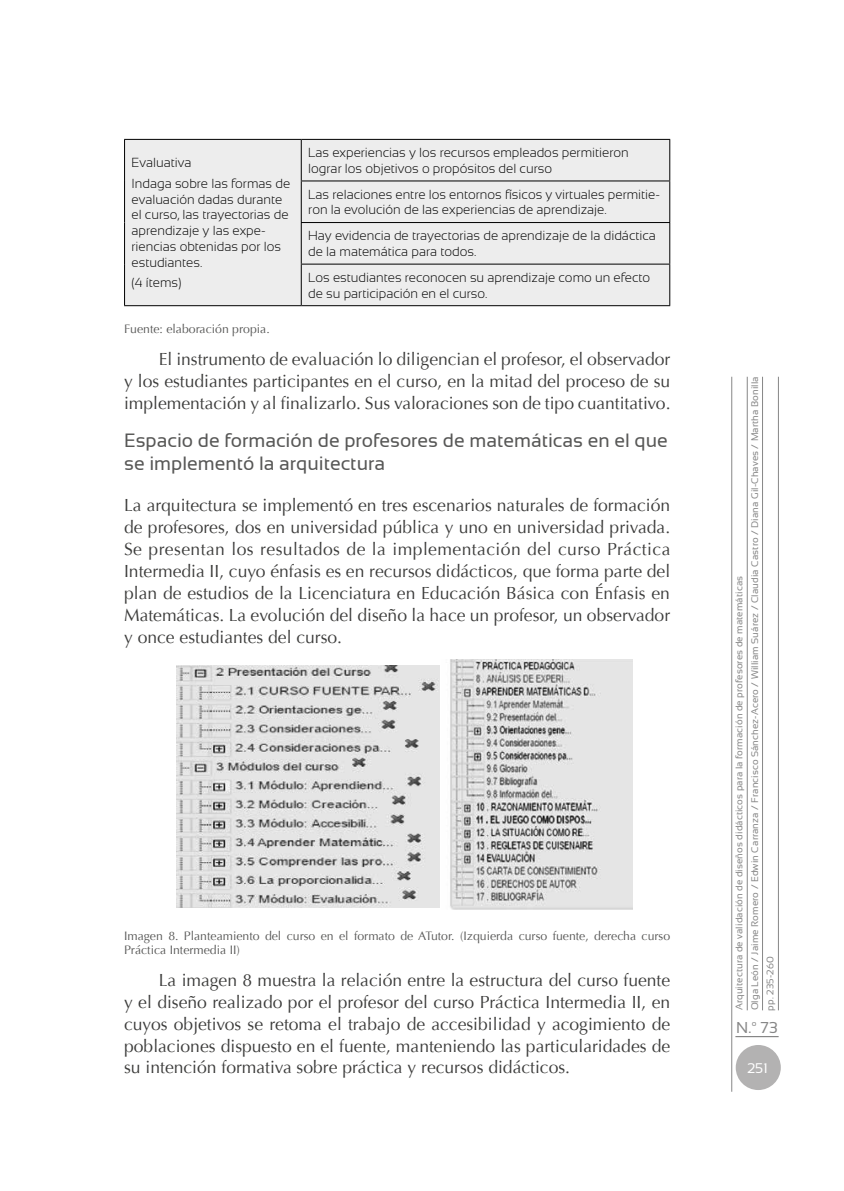
<style>
.page{position:relative;width:844px;height:1191px;background:#fff}
.page>*{position:absolute;margin:0;border:0;box-sizing:border-box;transform-origin:0 0}
.t1{font:19.25px/23.1px "Sansation";color:#575756}
.t2{font:17.5px/21.9px "Optima";color:#3c3c3b;text-align:justify}
.t3{font:15.75px "Sansation";color:#878787}
.t4{font:14px "Sansation";color:#fff}
.t5{font:300 13.12px/15.8px "Sansation";color:#000}
.t6{font:12.25px/14px "Optima";color:#575756}
.t7{font:9.62px/15.6px "Sansation";letter-spacing:.01em;color:#878787}
</style>
<div class="page">
<hr style="left:731px;top:377px;width:1px;height:714px;background:#878787">
<hr style="left:746px;top:377px;width:1px;height:633px;background:#878787">
<hr style="left:762px;top:377px;width:1px;height:633px;background:#878787">
<hr style="left:777px;top:377px;width:1px;height:633px;background:#878787">
<hr style="left:735px;top:1036px;width:43px;height:1px;background:#706f6f">
<div style="left:735px;top:1045px;width:45px;height:45px;background:#b3b2b2;border-radius:50%"></div>
<div style="left:125px;top:140px;width:544px;height:165px;background:#ededed"></div>
<hr style="left:301px;top:140px;width:1px;height:40px;background:#000">
<hr style="left:301px;top:181px;width:1px;height:41px;background:#000">
<hr style="left:301px;top:223px;width:1px;height:41px;background:#000">
<hr style="left:301px;top:264px;width:1px;height:41px;background:#000">
<hr style="left:124px;top:139px;width:177px;height:1px;background:#000">
<hr style="left:301px;top:139px;width:369px;height:1px;background:#000">
<hr style="left:301px;top:180px;width:369px;height:1px;background:#000">
<hr style="left:301px;top:222px;width:369px;height:1px;background:#000">
<hr style="left:301px;top:264px;width:369px;height:1px;background:#000">
<hr style="left:124px;top:305px;width:177px;height:1px;background:#000">
<hr style="left:301px;top:305px;width:369px;height:1px;background:#000">
<hr style="left:124px;top:140px;width:1px;height:41px;background:#000">
<hr style="left:124px;top:181px;width:1px;height:41px;background:#000">
<hr style="left:124px;top:222px;width:1px;height:42px;background:#000">
<hr style="left:124px;top:264px;width:1px;height:41px;background:#000">
<hr style="left:669px;top:140px;width:1px;height:40px;background:#000">
<hr style="left:669px;top:181px;width:1px;height:41px;background:#000">
<hr style="left:669px;top:223px;width:1px;height:41px;background:#000">
<hr style="left:669px;top:264px;width:1px;height:41px;background:#000">
<img style="left:450px;top:659px;width:182px;height:250px">
<img style="left:176px;top:665px;width:264px;height:242px">
<p class="t5" style="left:131px;top:152px;width:160px;line-height:20.7px">Evaluativa<br>Indaga sobre las formas de</p>
<p class="t5" style="left:131px;top:191px;width:158px">evaluación dadas durante el curso, las trayectorias de aprendizaje y las expe&shy;riencias obtenidas por los estudiantes.</p>
<p class="t5" style="left:131px;top:275px;width:51px">(4 ítems)</p>
<p class="t5" style="left:308px;top:145px;width:322px">Las experiencias y los recursos empleados permitieron lograr los objetivos o propósitos del curso</p>
<p class="t5" style="left:308px;top:186px;width:353px">Las relaciones entre los entornos físicos y virtuales permitie&shy;ron la evolución de las experiencias de aprendizaje.</p>
<p class="t5" style="left:308px;top:228px;width:349px">Hay evidencia de trayectorias de aprendizaje de la didáctica de la matemática para todos.</p>
<p class="t5" style="left:308px;top:269px;width:343px">Los estudiantes reconocen su aprendizaje como un efecto de su participación en el curso.</p>
<p class="t6" style="left:124px;top:322px;width:147px">Fuente: elaboración propia.</p>
<p class="t2" style="left:124px;top:348px;width:547px;text-indent:35px">El instrumento de evaluación lo diligencian el profesor, el observador y los estudiantes participantes en el curso, en la mitad del proceso de su implementación y al finalizarlo. Sus valoraciones son de tipo cuantitativo.</p>
<p class="t1" style="left:124px;top:428px;width:545px">Espacio de formación de profesores de matemáticas en el que se implementó la arquitectura</p>
<p class="t2" style="left:124px;top:495px;width:547px">La arquitectura se implementó en tres escenarios naturales de formación de profesores, dos en universidad pública y uno en universidad privada.<br>Se presentan los resultados de la implementación del curso Práctica Intermedia II, cuyo énfasis es en recursos didácticos, que forma parte del plan de estudios de la Licenciatura en Educación Básica con Énfasis en Matemáticas. La evolución del diseño la hace un profesor, un observador y once estudiantes del curso.</p>
<p class="t6" style="left:124px;top:929px;width:547px">Imagen 8. Planteamiento del curso en el formato de ATutor. (Izquierda curso fuente, derecha curso<br>Práctica Intermedia II)</p>
<p class="t2" style="left:124px;top:969px;width:547px;text-indent:35px">La imagen 8 muestra la relación entre la estructura del curso fuente y el diseño realizado por el profesor del curso Práctica Intermedia II, en cuyos objetivos se retoma el trabajo de accesibilidad y acogimiento de poblaciones dispuesto en el fuente, manteniendo las particularidades de su intención formativa sobre práctica y recursos didácticos.</p>
<p class="t7" style="left:731px;top:1010px;width:636px;rotate:-90deg">Arquitectura de validación de diseños didácticos para la formación de profesores de matemáticas<br>Olga León / Jaime Romero / Edwin Carranza / Francisco Sánchez-Acero / William Suárez / Claudia Castro / Diana Gil-Chaves / Martha Bonilla pp. 235-260</p>
<p class="t3" style="left:736px;top:1018px;width:43px">N.º 73</p>
<p class="t4" style="left:747px;top:1060px;width:22px">251</p>
</div>
